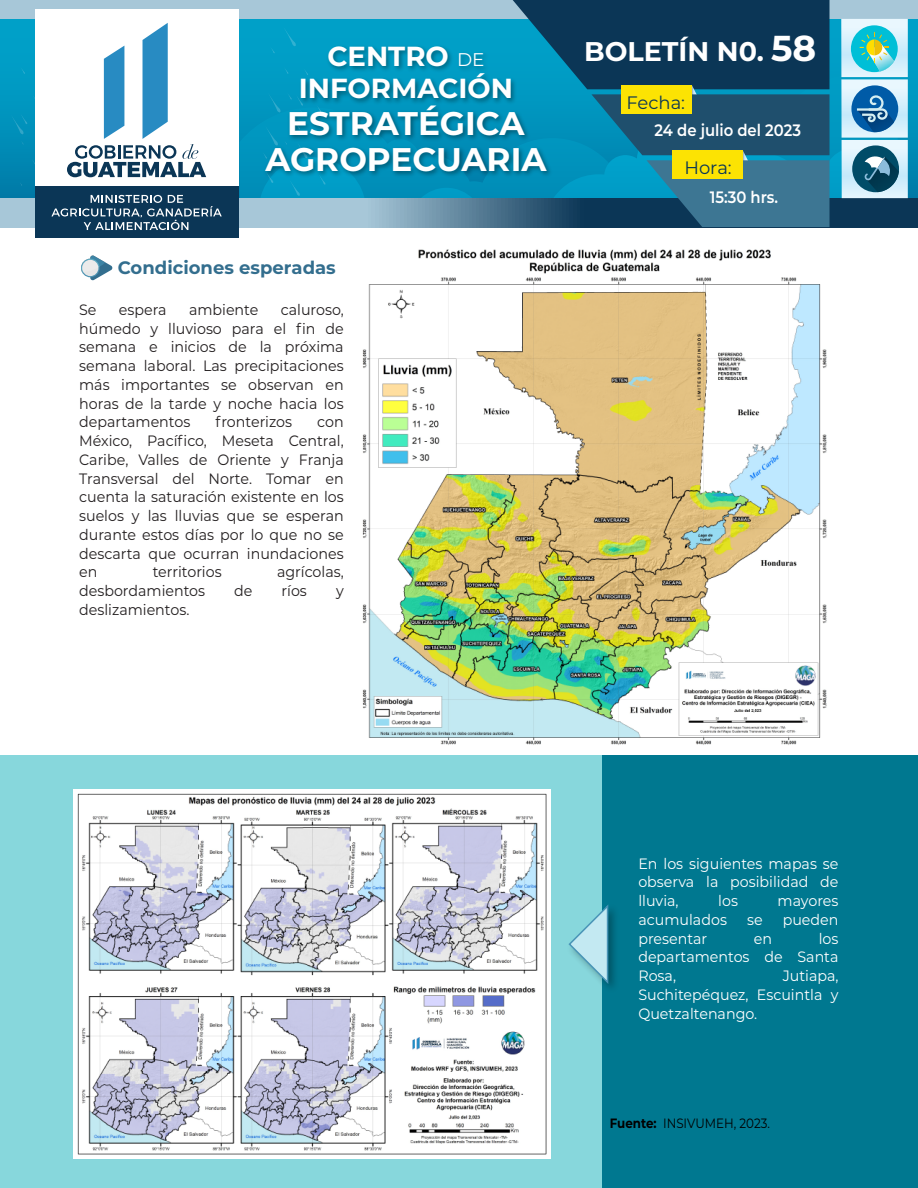
<style>
.page{position:relative;width:918px;height:1188px;background:#fff}
.page>*{position:absolute;margin:0;border:0;box-sizing:border-box;transform-origin:0 0}
.t1{font:700 32.7px "Montserrat";color:#fff}
.t2{font:700 27.6px/32.4px "Montserrat";color:#fff;text-align:center}
.t3{font:700 27px "Montserrat";color:#fff}
.t4{font:700 18px "Montserrat";color:#336e8e}
.t5{font:18px "Montserrat";color:#0a3656}
.t6{font:600 16.5px "Montserrat";color:#fff;scale:.9 1}
.t7{font:15px/18.8px "Montserrat";color:#231f20;text-align:justify;scale:.95 1}
.t8{font:15px/18.8px "Montserrat";color:#fff;text-align:justify;scale:.95 1}
.t9{font:13.5px "Montserrat";color:#000;scale:.88 1}
.s1{font-weight:400;font-size:18.3px}
.s2{font-size:36px}
.s3{font-weight:700}
</style>
<div class="page">
<div style="left:596px;top:755px;width:322px;height:433px;background:#007890"></div>
<div style="left:0;top:755px;width:601px;height:433px;background:#87d7dc"></div>
<img style="left:601px;top:899px;width:14px;height:99px">
<svg style="left:568px;top:904px;width:42px;height:82px"></svg>
<svg style="left:81px;top:255px;width:32px;height:26px"></svg>
<img style="left:362px;top:249px;width:465px;height:496px">
<img style="left:73px;top:789px;width:478px;height:369px">
<svg style="left:0;top:19px;width:918px;height:179px;background:#0594bd"></svg>
<div style="left:0;top:0;width:918px;height:19px;background:#a7c7d8"></div>
<svg style="left:34px;top:29px;width:1px;height:21px"></svg>
<svg style="left:31px;top:158px;width:4px;height:13px"></svg>
<svg style="left:19px;top:181px;width:3px;height:5px"></svg>
<svg style="left:20px;top:66px;width:5px;height:8px"></svg>
<svg style="left:32px;top:94px;width:3px;height:12px"></svg>
<svg style="left:11px;top:113px;width:16px;height:32px"></svg>
<svg style="left:0;top:198px;width:918px;height:29px;background:#6f93a9"></svg>
<div style="left:35px;top:9px;width:203px;height:216px;background:#fff"></div>
<div style="left:35px;top:187px;width:203px;height:51px;background:#0b3656"></div>
<svg style="left:51px;top:195px;width:171px;height:35px"></svg>
<svg style="left:67px;top:23px;width:139px;height:154px"></svg>
<svg style="left:899px;top:19px;width:9px;height:58px"></svg>
<svg style="left:899px;top:79px;width:9px;height:59px"></svg>
<svg style="left:899px;top:140px;width:9px;height:58px"></svg>
<svg style="left:240px;top:0;width:659px;height:227px;background:#247e9b"></svg>
<div style="left:673px;top:151px;width:70px;height:28px;background:#fce303"></div>
<h2 class="t2" style="left:299px;top:39px;width:215px">CENTRO <span class="s1">DE<br></span>INFORMACIÓN</h2>
<h1 class="t1" style="left:287px;top:99px;width:239px">ESTRATÉGICA</h1>
<h1 class="t1" style="left:265px;top:135px;width:283px">AGROPECUARIA</h1>
<p class="t4" style="left:118px;top:255px;width:220px">Condiciones esperadas</p>
<p class="t7" style="left:79px;top:300px;width:280px;text-indent:202px">caluroso, húmedo y lluvioso para el fin de semana e inicios de la próxima semana laboral. Las precipitaciones más importantes se observan en horas de la tarde y noche hacia los departamentos</p>
<p class="t7" style="left:79px;top:300px;width:20px">Se</p>
<p class="t7" style="left:119px;top:300px;width:52px">espera</p>
<p class="t7" style="left:189px;top:300px;width:75px">ambiente</p>
<p class="t7" style="left:215px;top:412px;width:82px">fronterizos</p>
<p class="t7" style="left:79px;top:412px;width:280px;text-indent:238px">con México, Pacífico, Meseta Central, Caribe, Valles de Oriente y Franja Transversal del Norte. Tomar en cuenta la saturación existente en los suelos y las lluvias que se esperan durante estos días por lo que no se descarta que ocurran inundaciones en</p>
<p class="t7" style="left:153px;top:562px;width:74px">territorios</p>
<p class="t7" style="left:277px;top:562px;width:72px">agrícolas,</p>
<p class="t7" style="left:79px;top:581px;width:134px">desbordamientos</p>
<p class="t7" style="left:234px;top:581px;width:21px">de</p>
<p class="t7" style="left:282px;top:581px;width:28px">ríos</p>
<p class="t7" style="left:336px;top:581px;width:10px">y</p>
<p class="t7" style="left:79px;top:600px;width:118px">deslizamientos.</p>
<h3 class="t3" style="left:584px;top:32px;width:234px">BOLETÍN N0. <span class="s2">58</span></h3>
<p class="t5" style="left:627px;top:90px;width:60px">Fecha:</p>
<p class="t6" style="left:655px;top:118px;width:164px">24 de julio del 2023</p>
<p class="t5" style="left:684px;top:155px;width:49px">Hora:</p>
<p class="t6" style="left:710px;top:185px;width:77px">15:30 hrs.</p>
<p class="t8" style="left:638px;top:853px;width:212px">En los siguientes mapas se observa la posibilidad de lluvia,</p>
<p class="t8" style="left:718px;top:891px;width:22px">los</p>
<p class="t8" style="left:778px;top:891px;width:66px">mayores</p>
<p class="t8" style="left:638px;top:910px;width:95px">acumulados</p>
<p class="t8" style="left:747px;top:910px;width:18px">se</p>
<p class="t8" style="left:783px;top:910px;width:60px">pueden</p>
<p class="t8" style="left:638px;top:928px;width:74px">presentar</p>
<p class="t8" style="left:754px;top:928px;width:21px">en</p>
<p class="t8" style="left:638px;top:928px;width:212px;text-indent:180px">los departamentos de Santa Rosa,</p>
<p class="t8" style="left:638px;top:966px;width:212px;text-indent:144px">Jutiapa, Suchitepéquez, Escuintla y Quetzaltenango.</p>
<p class="t9" style="left:610px;top:1114px;width:184px"><span class="s3">Fuente:</span> INSIVUMEH, 2023.</p>
</div>
